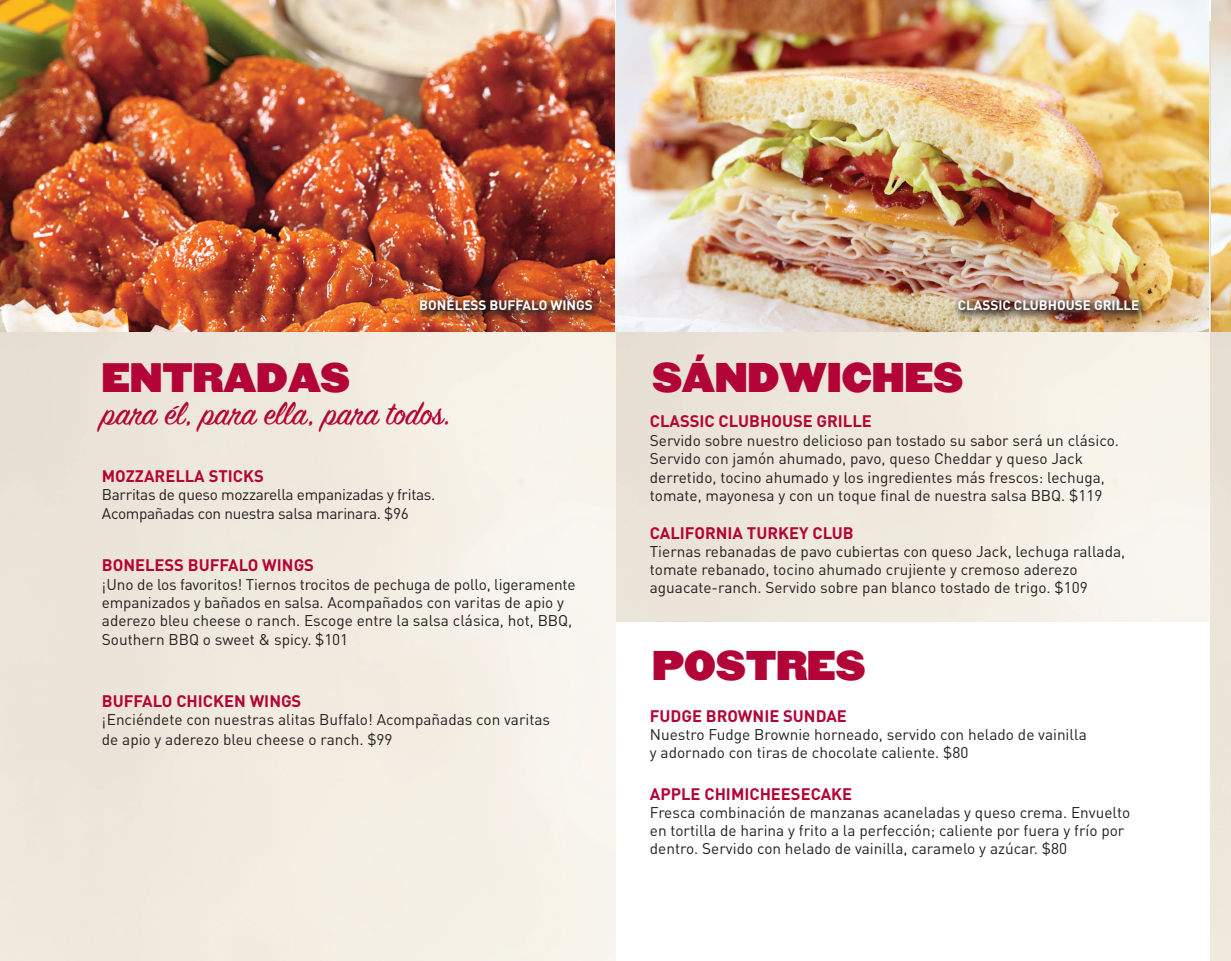
<style>
.page{position:relative;width:1231px;height:961px;background:#fff}
.page>*{position:absolute;margin:0;border:0;box-sizing:border-box;transform-origin:0 0}
.t1{font:36.3px "Champion Heviweight";color:#b30437}
.t2{font:36px "Sign Painter House Script";color:#b30437}
.t3{font:36px "Champion Heviweight";color:#b30437}
.t4{font:700 16.5px "DINOT";color:#b30437}
.t5{font:15.3px/18.5px "DINOT";color:#231f20}
.t6{font:15.3px "DINOT";letter-spacing:-.02em;color:#231f20}
.t7{font:700 13.5px "DINOT";color:#fff}
</style>
<div class="page">
<img style="left:615px;top:331px;width:594px;height:290px">
<img style="left:0;top:331px;width:615px;height:630px">
<img style="left:0;top:0;width:1209px;height:331px">
<div style="left:951px;top:294px;width:197px;height:28px;background:#231f20;opacity:.75"></div>
<div style="left:412px;top:294px;width:190px;height:28px;background:#231f20;opacity:.75"></div>
<img style="left:1211px;top:0;width:20px;height:332px">
<p class="t7" style="left:419px;top:296px;width:175px">BONELESS BUFFALO WINGS</p>
<p class="t7" style="left:957px;top:296px;width:183px">CLASSIC CLUBHOUSE GRILLE</p>
<p class="t3" style="left:102px;top:357px;width:249px">ENTRADAS</p>
<p class="t2" style="left:102px;top:396px;width:351px">para él, para ella, para todos.</p>
<p class="t4" style="left:102px;top:465px;width:163px">MOZZARELLA STICKS</p>
<p class="t6" style="left:102px;top:485px;width:335px">Barritas de queso mozzarella empanizadas y fritas.</p>
<p class="t6" style="left:102px;top:503px;width:308px">Acompañadas con nuestra salsa marinara. $96</p>
<p class="t4" style="left:102px;top:554px;width:213px">BONELESS BUFFALO WINGS</p>
<p class="t5" style="left:102px;top:574px;width:475px">¡Uno de los favoritos! Tiernos trocitos de pechuga de pollo, ligeramente empanizados y bañados en salsa. Acompañados con varitas de apio y aderezo bleu cheese o ranch. Escoge entre la salsa clásica, hot, BBQ, Southern BBQ o sweet &amp; spicy. $101</p>
<p class="t4" style="left:102px;top:689px;width:201px">BUFFALO CHICKEN WINGS</p>
<p class="t5" style="left:102px;top:710px;width:449px">¡Enciéndete con nuestras alitas Buffalo! Acompañadas con varitas</p>
<p class="t5" style="left:102px;top:730px;width:292px">de apio y aderezo bleu cheese o ranch. $99</p>
<p class="t1" style="left:652px;top:357px;width:312px">SÁNDWICHES</p>
<p class="t4" style="left:650px;top:410px;width:223px">CLASSIC CLUBHOUSE GRILLE</p>
<p class="t5" style="left:650px;top:430px;width:470px">Servido sobre nuestro delicioso pan tostado su sabor será un clásico.<br>Servido con jamón ahumado, pavo, queso Cheddar y queso Jack derretido, tocino ahumado y los ingredientes más frescos: lechuga, tomate, mayonesa y con un toque final de nuestra salsa BBQ. $119</p>
<p class="t4" style="left:650px;top:522px;width:205px">CALIFORNIA TURKEY CLUB</p>
<p class="t5" style="left:650px;top:542px;width:477px;line-height:18px">Tiernas rebanadas de pavo cubiertas con queso Jack, lechuga rallada, tomate rebanado, tocino ahumado crujiente y cremoso aderezo</p>
<p class="t5" style="left:650px;top:577px;width:439px">aguacate-ranch. Servido sobre pan blanco tostado de trigo. $109</p>
<p class="t1" style="left:652px;top:645px;width:215px">POSTRES</p>
<p class="t4" style="left:650px;top:705px;width:198px">FUDGE BROWNIE SUNDAE</p>
<p class="t5" style="left:650px;top:725px;width:438px">Nuestro Fudge Brownie horneado, servido con helado de vainilla</p>
<p class="t5" style="left:650px;top:743px;width:320px">y adornado con tiras de chocolate caliente. $80</p>
<p class="t4" style="left:650px;top:783px;width:204px">APPLE CHIMICHEESECAKE</p>
<p class="t5" style="left:650px;top:803px;width:482px;line-height:18px">Fresca combinación de manzanas acaneladas y queso crema. Envuelto en tortilla de harina y frito a la perfección; caliente por fuera y frío por dentro. Servido con helado de vainilla, caramelo y azúcar. $80</p>
</div>
